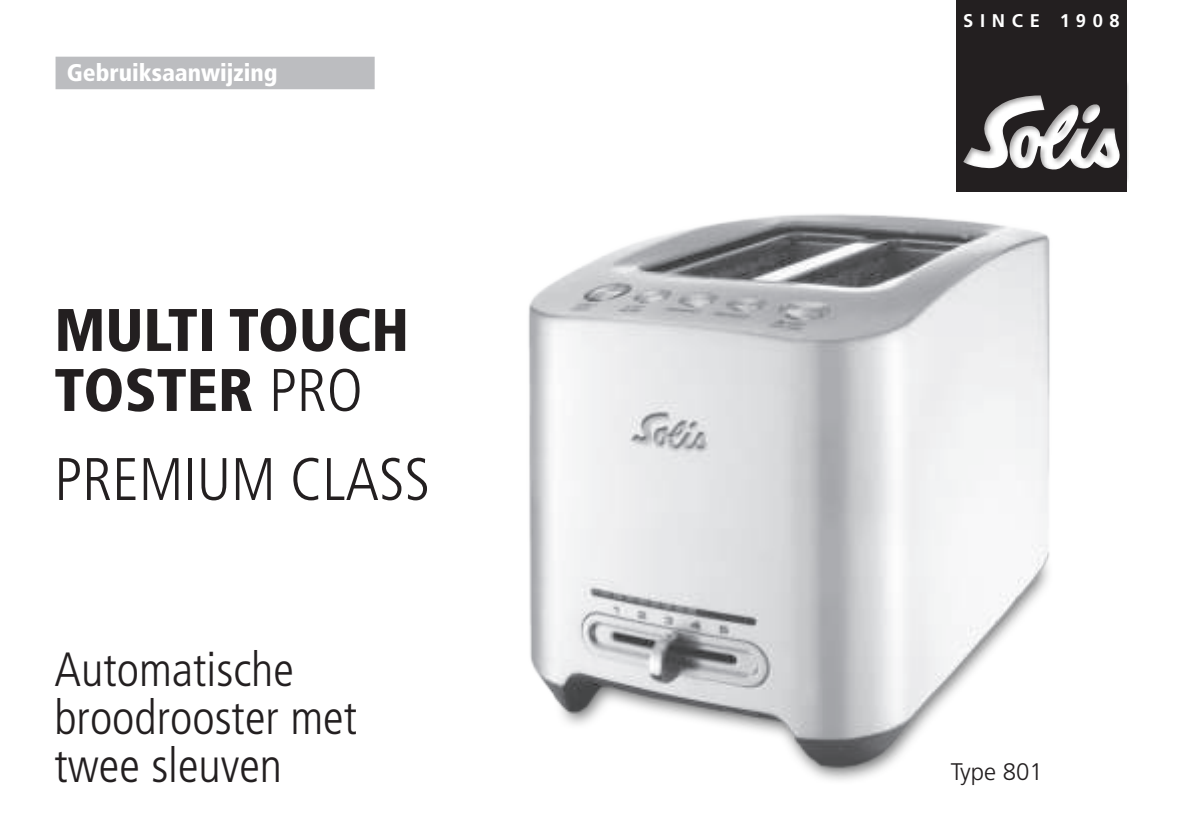
<style>
.page{position:relative;width:1189px;height:837px;background:#fff}
.page>*{position:absolute;margin:0;border:0;box-sizing:border-box;transform-origin:0 0}
.t1{font:900 condensed 60px/60px "Frutiger";color:#231f20}
.t2{font:300 condensed 60px "Frutiger";color:#231f20}
.t3{font:300 condensed 48px/48px "Frutiger";color:#231f20}
.t4{font:900 condensed 24px "Frutiger";color:#fff}
.t5{font:300 24px "Frutiger";color:#231f20}
.t6{font:700 18.4px "Frutiger";letter-spacing:.365em;color:#fff}
.s1{font-weight:300}
</style>
<div class="page">
<img style="left:528px;top:214px;width:522px;height:567px">
<svg style="left:956px;top:0;width:170px;height:192px;background:#464243"></svg>
<div style="left:56px;top:57px;width:318px;height:32px;background:#bcbdc0"></div>
<p class="t4" style="left:67px;top:63px;width:212px">Gebruiksaanwijzing</p>
<p class="t1" style="left:54px;top:305px;width:356px">MULTI TOUCH<br>TOSTER <span class="s1">PRO</span></p>
<p class="t2" style="left:54px;top:454px;width:377px">PREMIUM CLASS</p>
<p class="t3" style="left:54px;top:649px;width:304px">Automatische broodrooster met twee sleuven</p>
<p class="t6" style="left:963px;top:10px;width:158px">SINCE 1908</p>
<p class="t5" style="left:950px;top:762px;width:94px">Type 801</p>
</div>
